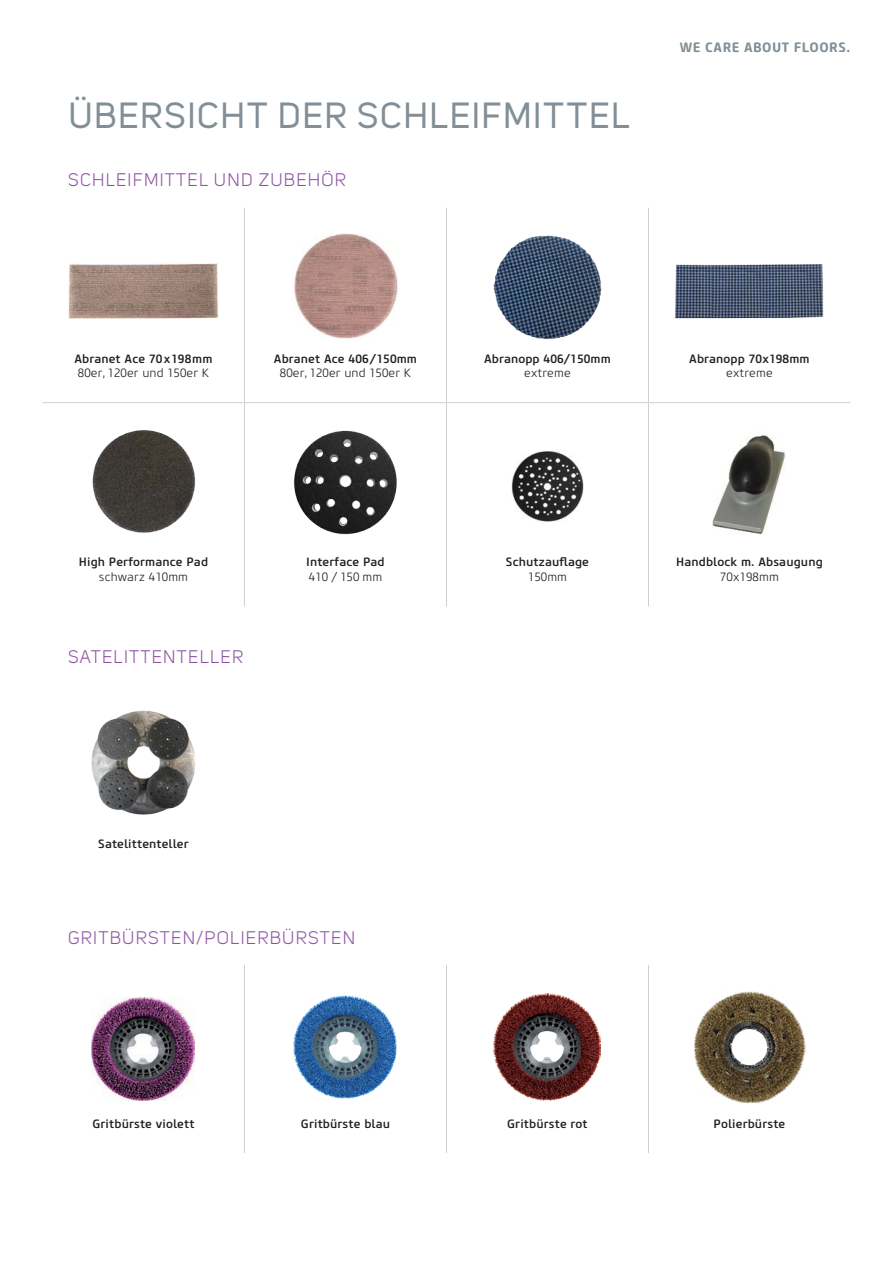
<style>
.page{position:relative;width:893px;height:1263px;background:#fff}
.page>*{position:absolute;margin:0;border:0;box-sizing:border-box;transform-origin:0 0}
.t1{font:36px "Uni Sans";letter-spacing:.04em;color:#828f96}
.t2{font:18px "Uni Sans";letter-spacing:.07em;color:#8e52a1}
.t3{font:700 13.5px "Core Sans M65";letter-spacing:.035em;color:#828f96}
.t4{font:500 12px "Core Sans M55";letter-spacing:.01em;color:#231f20}
.t5{font:300 12px "Core Sans M35";letter-spacing:.01em;color:#231f20}
</style>
<div class="page">
<hr style="left:244px;top:208px;width:1px;height:194px;background:#cfd0d2">
<hr style="left:446px;top:208px;width:1px;height:194px;background:#cfd0d2">
<hr style="left:648px;top:208px;width:1px;height:194px;background:#cfd0d2">
<hr style="left:43px;top:402px;width:201px;height:1px;background:#cfd0d2">
<hr style="left:244px;top:402px;width:202px;height:1px;background:#cfd0d2">
<hr style="left:244px;top:403px;width:1px;height:203px;background:#cfd0d2">
<hr style="left:446px;top:402px;width:202px;height:1px;background:#cfd0d2">
<hr style="left:446px;top:403px;width:1px;height:203px;background:#cfd0d2">
<hr style="left:648px;top:402px;width:202px;height:1px;background:#cfd0d2">
<hr style="left:648px;top:403px;width:1px;height:203px;background:#cfd0d2">
<img style="left:68px;top:263px;width:151px;height:56px">
<img style="left:294px;top:233px;width:104px;height:106px">
<img style="left:493px;top:235px;width:109px;height:105px">
<img style="left:675px;top:264px;width:149px;height:55px">
<img style="left:92px;top:430px;width:104px;height:103px">
<img style="left:294px;top:430px;width:103px;height:105px">
<img style="left:511px;top:451px;width:73px;height:71px">
<img style="left:712px;top:435px;width:73px;height:100px">
<img style="left:91px;top:710px;width:105px;height:105px">
<hr style="left:244px;top:965px;width:1px;height:188px;background:#cfd0d2">
<hr style="left:446px;top:965px;width:1px;height:188px;background:#cfd0d2">
<hr style="left:648px;top:965px;width:1px;height:188px;background:#cfd0d2">
<img style="left:91px;top:998px;width:104px;height:103px">
<img style="left:293px;top:995px;width:104px;height:104px">
<img style="left:493px;top:993px;width:108px;height:107px">
<img style="left:694px;top:991px;width:112px;height:113px">
<h1 class="t1" style="left:68px;top:95px;width:563px">ÜBERSICHT DER SCHLEIFMITTEL</h1>
<h2 class="t2" style="left:68px;top:170px;width:279px">SCHLEIFMITTEL UND ZUBEHÖR</h2>
<p class="t3" style="left:680px;top:39px;width:172px">WE CARE ABOUT FLOORS.</p>
<p class="t4" style="left:74px;top:351px;width:140px">Abranet Ace 70x198mm</p>
<p class="t5" style="left:78px;top:366px;width:133px">80er, 120er und 150er K</p>
<p class="t4" style="left:274px;top:351px;width:145px">Abranet Ace 406/150mm</p>
<p class="t5" style="left:280px;top:366px;width:133px">80er, 120er und 150er K</p>
<p class="t4" style="left:484px;top:351px;width:128px">Abranopp 406/150mm</p>
<p class="t5" style="left:524px;top:366px;width:48px">extreme</p>
<p class="t4" style="left:689px;top:351px;width:122px">Abranopp 70x198mm</p>
<p class="t5" style="left:726px;top:366px;width:48px">extreme</p>
<p class="t4" style="left:79px;top:555px;width:131px">High Performance Pad</p>
<p class="t5" style="left:99px;top:569px;width:91px">schwarz 410mm</p>
<h2 class="t2" style="left:68px;top:646px;width:177px">SATELITTENTELLER</h2>
<p class="t4" style="left:306px;top:555px;width:80px">Interface Pad</p>
<p class="t5" style="left:309px;top:569px;width:75px">410 / 150 mm</p>
<p class="t4" style="left:98px;top:836px;width:92px">Satelittenteller</p>
<h2 class="t2" style="left:68px;top:927px;width:288px">GRITBÜRSTEN/POLIERBÜRSTEN</h2>
<p class="t4" style="left:506px;top:555px;width:85px">Schutzauflage</p>
<p class="t5" style="left:528px;top:569px;width:41px">150mm</p>
<p class="t4" style="left:676px;top:555px;width:148px">Handblock m. Absaugung</p>
<p class="t5" style="left:720px;top:569px;width:60px">70x198mm</p>
<p class="t4" style="left:92px;top:1116px;width:104px">Gritbürste violett</p>
<p class="t4" style="left:301px;top:1116px;width:91px">Gritbürste blau</p>
<p class="t4" style="left:507px;top:1116px;width:82px">Gritbürste rot</p>
<p class="t4" style="left:714px;top:1116px;width:73px">Polierbürste</p>
</div>
